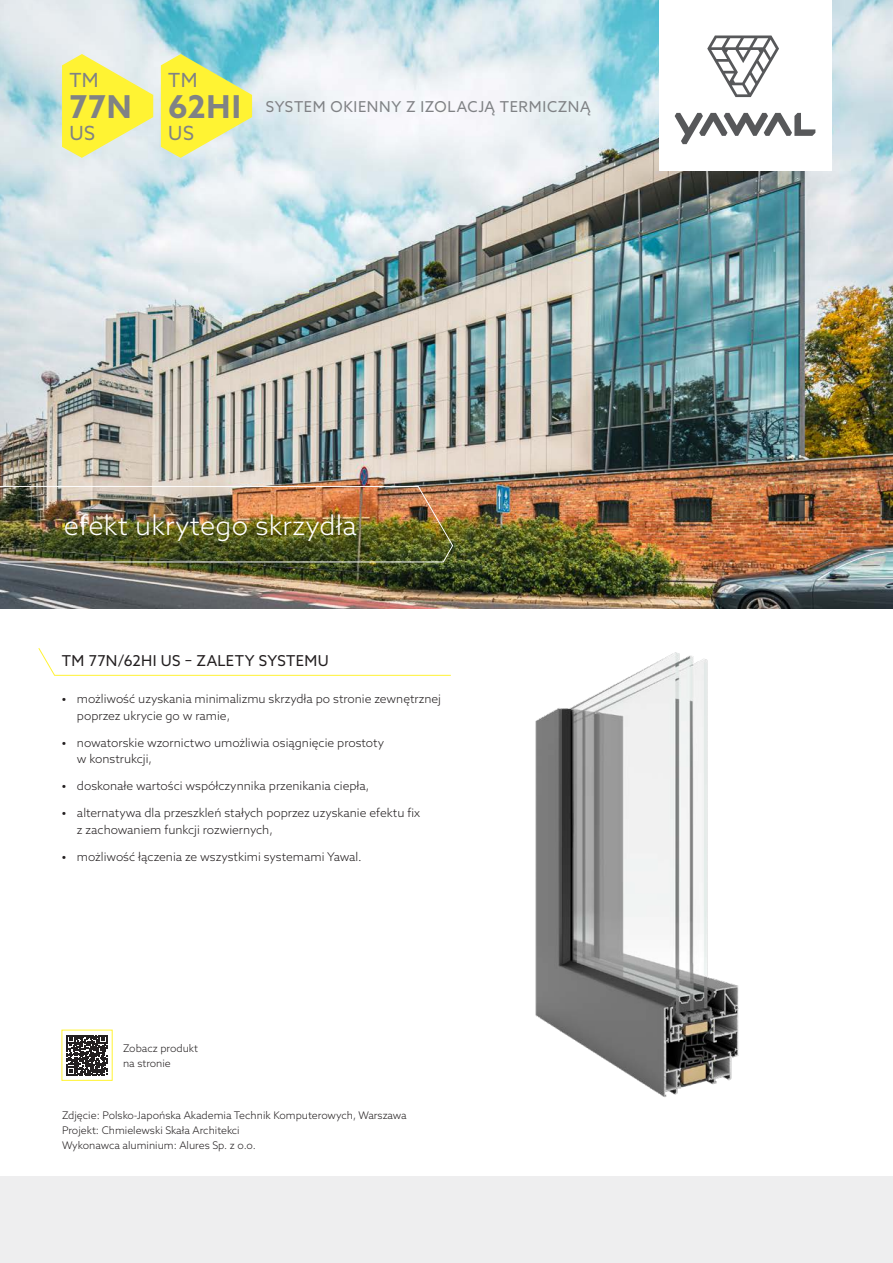
<style>
.page{position:relative;width:893px;height:1263px;background:#fff}
.page>*{position:absolute;margin:0;border:0;box-sizing:border-box;transform-origin:0 0}
.diament_systemowy_M_SZARY{font:700 31.5px "Azo Sans";letter-spacing:.03em;color:#808285}
.napis_w_ramce_na_obrazku{font:300 27px "Azo Sans";letter-spacing:.01em;color:#fff}
.diament_systemowy_S_SZARY{font:19.5px "Azo Sans";letter-spacing:.025em;color:#808285}
.napis_obok_diamentu{font:15px "Azo Sans";letter-spacing:.04em;color:#808285}
.zalety_systemu{font:15px "Azo Sans";letter-spacing:.02em;color:#231f20}
.t1{font:300 12px/16.5px "Azo Sans";color:#231f20}
.opis_zdjecia{font:300 10.5px/15px "Azo Sans";color:#231f20}
.s1{font-weight:700}
</style>
<div class="page">
<img style="left:535px;top:652px;width:204px;height:445px">
<img style="left:0;top:0;width:893px;height:608px">
<svg style="left:38px;top:648px;width:413px;height:28px"></svg>
<svg style="left:62px;top:54px;width:91px;height:104px;background:#f5f071"></svg>
<svg style="left:161px;top:54px;width:91px;height:104px;background:#e2ea6d"></svg>
<img style="left:0;top:486px;width:453px;height:77px">
<div style="left:659px;top:0;width:172px;height:171px;background:#fff"></div>
<svg style="left:707px;top:36px;width:72px;height:61px"></svg>
<svg style="left:675px;top:113px;width:140px;height:31px"></svg>
<div style="left:0;top:1176px;width:893px;height:87px;background:#eeeeef"></div>
<svg style="left:67px;top:1035px;width:40px;height:40px"></svg>
<p class="diament_systemowy_S_SZARY" style="left:69px;top:68px;width:31px">TM</p>
<p class="diament_systemowy_S_SZARY" style="left:69px;top:120px;width:27px">US</p>
<p class="diament_systemowy_S_SZARY" style="left:168px;top:68px;width:31px">TM</p>
<p class="diament_systemowy_S_SZARY" style="left:168px;top:120px;width:27px">US</p>
<p class="diament_systemowy_M_SZARY" style="left:168px;top:86px;width:74px">62HI</p>
<p class="diament_systemowy_M_SZARY" style="left:69px;top:86px;width:64px">77N</p>
<p class="napis_obok_diamentu" style="left:266px;top:97px;width:326px">SYSTEM OKIENNY Z IZOLACJĄ TERMICZNĄ</p>
<p class="napis_w_ramce_na_obrazku" style="left:64px;top:507px;width:294px">efekt ukrytego skrzydła</p>
<p class="zalety_systemu" style="left:62px;top:651px;width:268px">TM 77N/62HI US – ZALETY SYSTEMU</p>
<p class="t1" style="left:77px;top:691px;width:366px;text-indent:-15px"><span class="s1">•</span> możliwość uzyskania minimalizmu skrzydła po stronie zewnętrznej poprzez ukrycie go w ramie,</p>
<p class="t1" style="left:77px;top:734px;width:309px;text-indent:-15px"><span class="s1">•</span> nowatorskie wzornictwo umożliwia osiągnięcie prostoty w konstrukcji,</p>
<p class="t1" style="left:62px;top:778px;width:309px"><span class="s1">•</span> doskonałe wartości współczynnika przenikania ciepła,</p>
<p class="t1" style="left:77px;top:805px;width:345px;text-indent:-15px"><span class="s1">•</span> alternatywa dla przeszkleń stałych poprzez uzyskanie efektu fix z zachowaniem funkcji rozwiernych,</p>
<p class="t1" style="left:62px;top:848px;width:301px"><span class="s1">•</span> możliwość łączenia ze wszystkimi systemami Yawal.</p>
<p class="opis_zdjecia" style="left:123px;top:1040px;width:77px">Zobacz produkt na stronie</p>
<p class="opis_zdjecia" style="left:62px;top:1107px;width:346px">Zdjęcie: Polsko-Japońska Akademia Technik Komputerowych, Warszawa<br>Projekt: Chmielewski Skała Architekci<br>Wykonawca aluminium: Alures Sp. z o.o.</p>
</div>
